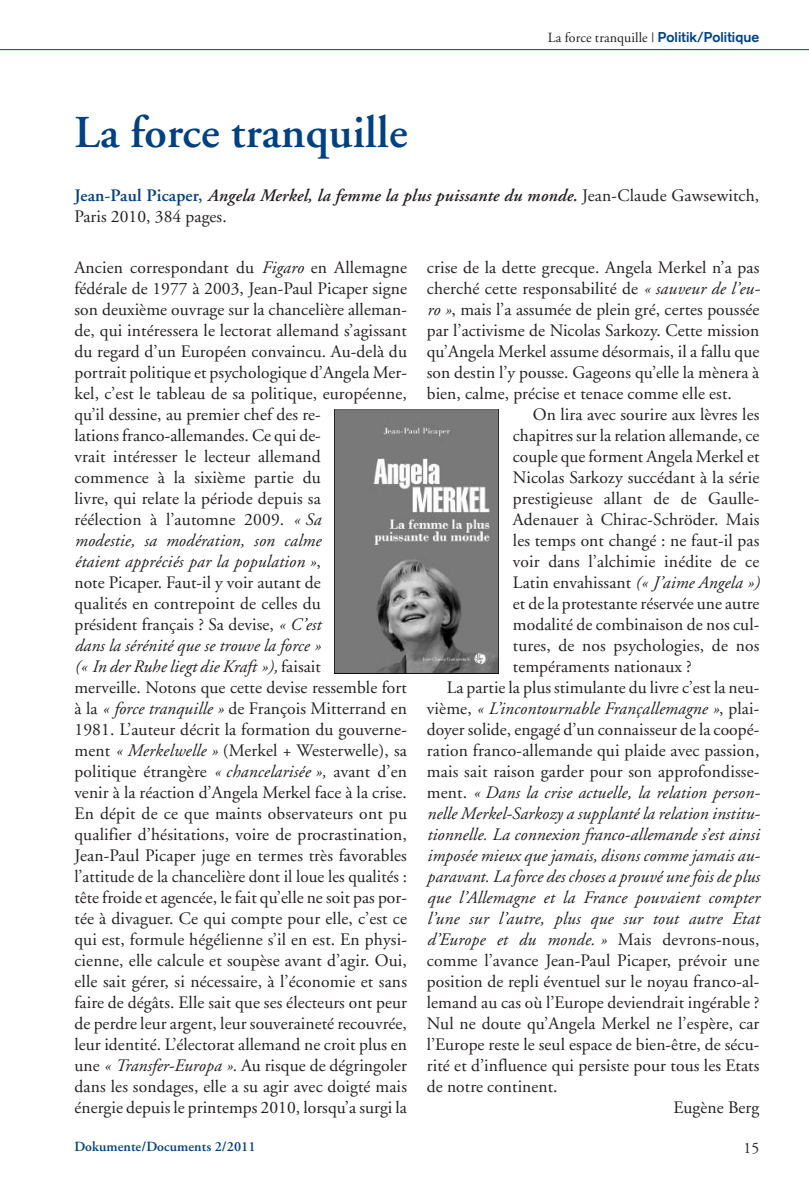
<style>
.page{position:relative;width:809px;height:1191px;background:#fff}
.page>*{position:absolute;margin:0;border:0;box-sizing:border-box;transform-origin:0 0}
.t1{font:600 45.5px "Adobe Garamond";letter-spacing:.005em;color:#014181}
.t2{font:17.5px/21px "Adobe Garamond";letter-spacing:.005em;color:#231f20}
.t3{font:italic 17.5px "Adobe Garamond";letter-spacing:.005em;color:#231f20}
.t4{font:italic 600 17.5px/21px "Adobe Garamond";letter-spacing:.01em;color:#231f20}
.t5{font:15.75px "Adobe Garamond";color:#231f20}
.t6{font:14px "Adobe Garamond";letter-spacing:.005em;color:#231f20}
.t7{font:600 14px "Adobe Garamond";letter-spacing:.005em;color:#014181}
.s1{font-family:"Akzidenz Grotesk";font-weight:700;color:#014181}
.s2{font-style:normal;color:#014181}
.s3{font-weight:400;font-style:normal}
.s4{font-style:italic}
.s5{font-style:normal}
</style>
<div class="page">
<hr style="left:0;top:49px;width:809px;height:1px;background:#014181">
<img style="left:335px;top:410px;width:164px;height:263px">
<h1 class="t1" style="left:74px;top:114px;width:335px">La force tranquille</h1>
<p class="t6" style="left:548px;top:32px;width:213px">La force tranquille | <span class="s1">Politik/Politique</span></p>
<p class="t4" style="left:74px;top:187px;width:686px"><span class="s2">Jean-Paul Picaper,</span> Angela Merkel, la femme la plus puissante du monde. <span class="s3">Jean-Claude Gawsewitch,<br>Paris 2010, 384 pages.</span></p>
<p class="t2" style="left:74px;top:258px;width:334px">Ancien correspondant du <span class="s4">Figaro</span> en Allemagne fédérale de 1977 à 2003, Jean-Paul Picaper signe son deuxième ouvrage sur la chancelière alleman&shy;de, qui intéressera le lectorat allemand s’agissant du regard d’un Européen convaincu. Au-delà du portrait politique et psychologique d’Angela Mer&shy;kel, c’est le tableau de sa politique, européenne, qu’il dessine, au premier chef des re-<br>lations franco-allemandes. Ce qui de-<br>vrait intéresser le lecteur allemand<br>commence à la sixième partie du<br>livre, qui relate la période depuis sa<br>réélection à l’automne 2009. <span class="s4">« Sa<br>modestie, sa modération, son calme<br>étaient appréciés par la population »</span>,<br>note Picaper. Faut-il y voir autant de<br>qualités en contrepoint de celles du<br>président français ? Sa devise, <span class="s4">« C’est<br>dans la sérénité que se trouve la force »<br>(« In der Ruhe liegt die Kraft »),</span> faisait<br>merveille. Notons que cette devise ressemble fort à la <span class="s4">« force tranquille »</span> de François Mitterrand en 1981. L’auteur décrit la formation du gouverne&shy;ment <span class="s4">« Merkelwelle »</span> (Merkel + Westerwelle), sa politique étrangère <span class="s4">« chancelarisée »,</span> avant d’en venir à la réaction d’Angela Merkel face à la crise.<br>En dépit de ce que maints observateurs ont pu qualifier d’hésitations, voire de procrastination, Jean-Paul Picaper juge en termes très favorables l’attitude de la chancelière dont il loue les qualités : tête froide et agencée, le fait qu’elle ne soit pas por&shy;tée à divaguer. Ce qui compte pour elle, c’est ce qui est, formule hégélienne s’il en est. En physi&shy;cienne, elle calcule et soupèse avant d’agir. Oui, elle sait gérer, si nécessaire, à l’économie et sans faire de dégâts. Elle sait que ses électeurs ont peur de perdre leur argent, leur souveraineté recouvrée, leur identité. L’électorat allemand ne croit plus en une <span class="s4">« Transfer-Europa »</span>. Au risque de dégringoler dans les sondages, elle a su agir avec doigté mais énergie depuis le printemps 2010, lorsqu’a surgi la</p>
<p class="t2" style="left:427px;top:258px;width:334px">crise de la dette grecque. Angela Merkel n’a pas</p>
<p class="t2" style="left:427px;top:279px;width:335px">cherché cette responsabilité de <span class="s4">« sauveur de l’eu-</span></p>
<p class="t2" style="left:427px;top:300px;width:334px"><span class="s4">ro »</span>, mais l’a assumée de plein gré, certes poussée</p>
<p class="t2" style="left:427px;top:321px;width:334px">par l’activisme de Nicolas Sarkozy. Cette mission</p>
<p class="t2" style="left:427px;top:342px;width:334px">qu’Angela Merkel assume désormais, il a fallu que</p>
<p class="t2" style="left:427px;top:363px;width:334px">son destin l’y pousse. Gageons qu’elle la mènera à</p>
<p class="t2" style="left:427px;top:384px;width:306px">bien, calme, précise et tenace comme elle est.</p>
<p class="t2" style="left:533px;top:405px;width:228px">On lira avec sourire aux lèvres les</p>
<p class="t2" style="left:513px;top:426px;width:248px">chapitres sur la relation allemande, ce</p>
<p class="t2" style="left:513px;top:447px;width:248px">couple que forment Angela Merkel et</p>
<p class="t2" style="left:513px;top:468px;width:248px">Nicolas Sarkozy succédant à la série</p>
<p class="t2" style="left:513px;top:489px;width:248px">prestigieuse allant de de Gaulle-</p>
<p class="t2" style="left:513px;top:510px;width:248px">Adenauer à Chirac-Schröder. Mais</p>
<p class="t2" style="left:513px;top:531px;width:248px">les temps ont changé : ne faut-il pas</p>
<p class="t2" style="left:513px;top:552px;width:248px">voir dans l’alchimie inédite de ce</p>
<p class="t2" style="left:513px;top:573px;width:248px">Latin envahissant <span class="s4">(« J’aime Angela »)</span></p>
<p class="t2" style="left:513px;top:594px;width:248px">et de la protestante réservée une autre</p>
<p class="t2" style="left:513px;top:615px;width:248px">modalité de combinaison de nos cul-</p>
<p class="t2" style="left:513px;top:636px;width:248px">tures, de nos psychologies, de nos</p>
<p class="t2" style="left:513px;top:657px;width:180px">tempéraments nationaux ?</p>
<p class="t2" style="left:446px;top:678px;width:314px">La partie la plus stimulante du livre c’est la neu-</p>
<p class="t3" style="left:427px;top:701px;width:334px"><span class="s5">vième,</span> « L’incontournable Françallemagne »<span class="s5">, plai-</span></p>
<p class="t2" style="left:427px;top:720px;width:334px">doyer solide, engagé d’un connaisseur de la coopé-</p>
<p class="t2" style="left:427px;top:741px;width:334px">ration franco-allemande qui plaide avec passion,</p>
<p class="t2" style="left:427px;top:762px;width:334px">mais sait raison garder pour son approfondisse-</p>
<p class="t3" style="left:427px;top:785px;width:335px"><span class="s5">ment.</span> « Dans la crise actuelle, la relation person-</p>
<p class="t3" style="left:427px;top:806px;width:335px">nelle Merkel-Sarkozy a supplanté la relation institu-</p>
<p class="t3" style="left:427px;top:827px;width:334px">tionnelle. La connexion franco-allemande s’est ainsi</p>
<p class="t3" style="left:427px;top:848px;width:335px">imposée mieux que jamais, disons comme jamais au-</p>
<p class="t3" style="left:427px;top:869px;width:334px">paravant. La force des choses a prouvé une fois de plus</p>
<p class="t3" style="left:427px;top:890px;width:334px">que l’Allemagne et la France pouvaient compter</p>
<p class="t3" style="left:427px;top:911px;width:334px">l’une sur l’autre, plus que sur tout autre Etat</p>
<p class="t3" style="left:427px;top:932px;width:334px">d’Europe et du monde. » <span class="s5">Mais devrons-nous,</span></p>
<p class="t2" style="left:427px;top:951px;width:334px">comme l’avance Jean-Paul Picaper, prévoir une</p>
<p class="t2" style="left:427px;top:972px;width:334px">position de repli éventuel sur le noyau franco-al-</p>
<p class="t2" style="left:427px;top:993px;width:334px">lemand au cas où l’Europe deviendrait ingérable ?</p>
<p class="t2" style="left:427px;top:1014px;width:334px">Nul ne doute qu’Angela Merkel ne l’espère, car</p>
<p class="t2" style="left:427px;top:1035px;width:334px">l’Europe reste le seul espace de bien-être, de sécu-</p>
<p class="t2" style="left:427px;top:1056px;width:334px">rité et d’influence qui persiste pour tous les Etats</p>
<p class="t2" style="left:427px;top:1077px;width:132px">de notre continent.</p>
<p class="t2" style="left:673px;top:1098px;width:87px">Eugène Berg</p>
<p class="t7" style="left:74px;top:1140px;width:183px">Dokumente/Documents 2/2011</p>
<p class="t5" style="left:743px;top:1141px;width:17px">15</p>
</div>
